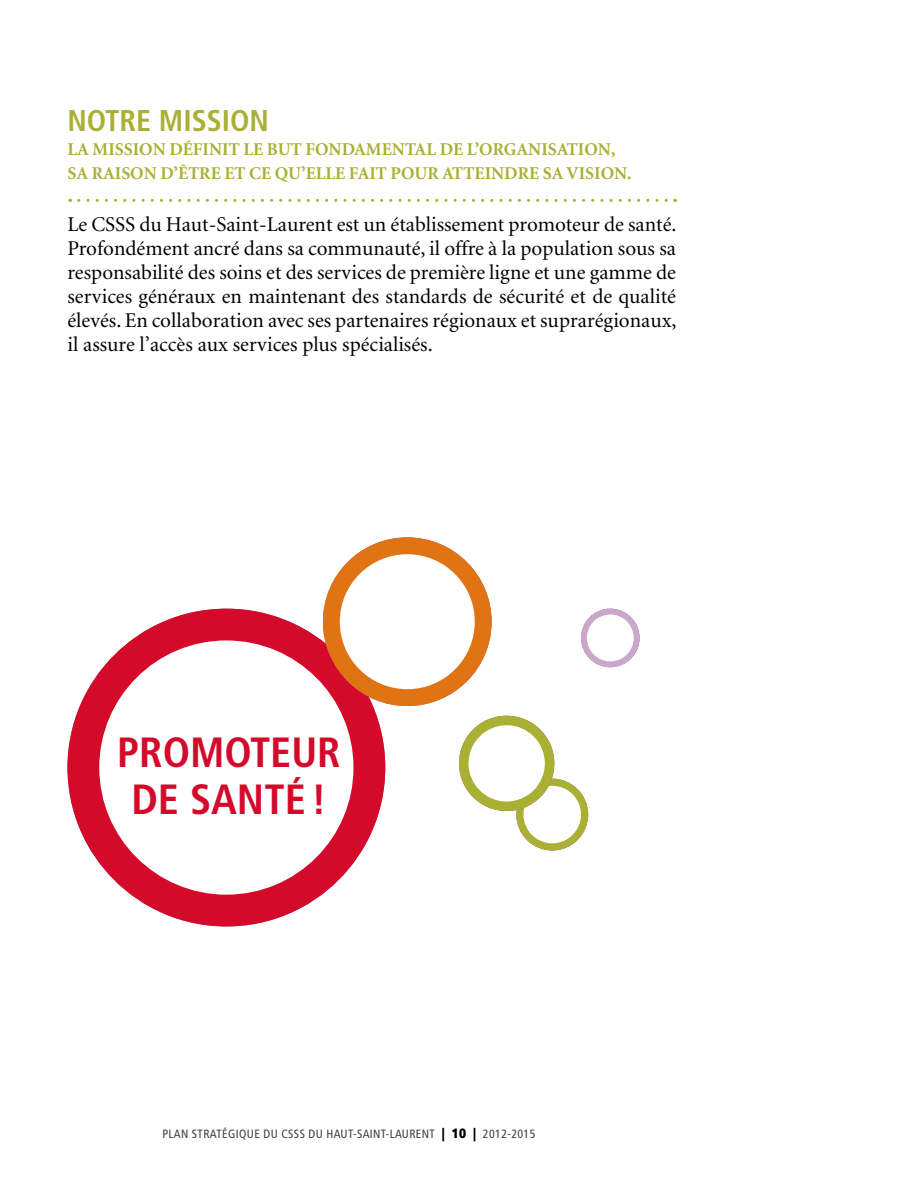
<style>
.page{position:relative;width:918px;height:1188px;background:#fff}
.page>*{position:absolute;margin:0;border:0;box-sizing:border-box;transform-origin:0 0}
.t1{font:700 condensed 42.3px/46.5px "Frutiger";color:#d40a2b;text-align:center}
.t2{font:700 condensed 30px "Frutiger";color:#a9b033}
.t3{font:21px/24px "Minion";color:#000;text-align:justify}
.t4{font:700 18px/24px "Minion";color:#a9b033}
.t5{font:condensed 12px "Frutiger";letter-spacing:.03em;color:#3e3d40}
.s1{font-weight:900;font-size:13.5px;color:#000}
</style>
<div class="page">
<svg style="left:79px;top:199px;width:597px;height:3px"></svg>
<div style="left:67px;top:609px;width:318px;height:317px;background:#d40a2b;border-radius:50%"></div>
<div style="left:99px;top:640px;width:254px;height:255px;background:#fff;border-radius:50%"></div>
<div style="left:323px;top:537px;width:169px;height:169px;background:#e07414;border-radius:50%"></div>
<div style="left:340px;top:554px;width:135px;height:135px;background:#fff;border-radius:50%"></div>
<div style="left:581px;top:609px;width:59px;height:58px;background:#cba7cb;border-radius:50%"></div>
<div style="left:587px;top:615px;width:47px;height:46px;background:#fff;border-radius:50%"></div>
<div style="left:516px;top:779px;width:72px;height:72px;background:#a9b033;border-radius:50%"></div>
<div style="left:524px;top:786px;width:57px;height:57px;background:#fff;border-radius:50%"></div>
<div style="left:459px;top:716px;width:95px;height:95px;background:#a9b033;border-radius:50%"></div>
<div style="left:469px;top:725px;width:76px;height:77px;background:#fff;border-radius:50%"></div>
<h2 class="t2" style="left:68px;top:103px;width:203px">NOTRE MISSION</h2>
<p class="t4" style="left:68px;top:138px;width:566px">LA MISSION DÉFINIT LE BUT FONDAMENTAL DE L’ORGANISATION,<br>SA RAISON D’ÊTRE ET CE QU’ELLE FAIT POUR ATTEINDRE SA VISION.</p>
<p class="t3" style="left:68px;top:213px;width:611px">Le CSSS du Haut-Saint-Laurent est un établissement promoteur de santé.<br>Profondément ancré dans sa communauté, il offre à la population sous sa responsabilité des soins et des services de première ligne et une gamme de services généraux en maintenant des standards de sécurité et de qualité élevés. En collaboration avec ses partenaires régionaux et suprarégionaux, il assure l’accès aux services plus spécialisés.</p>
<h1 class="t1" style="left:117px;top:729px;width:225px">PROMOTEUR<br>DE SANTÉ!</h1>
<p class="t5" style="left:162px;top:1127px;width:375px">PLAN STRATÉGIQUE DU CSSS DU HAUT-SAINT-LAURENT <span class="s1">| 10 |</span> 2012-2015</p>
</div>
